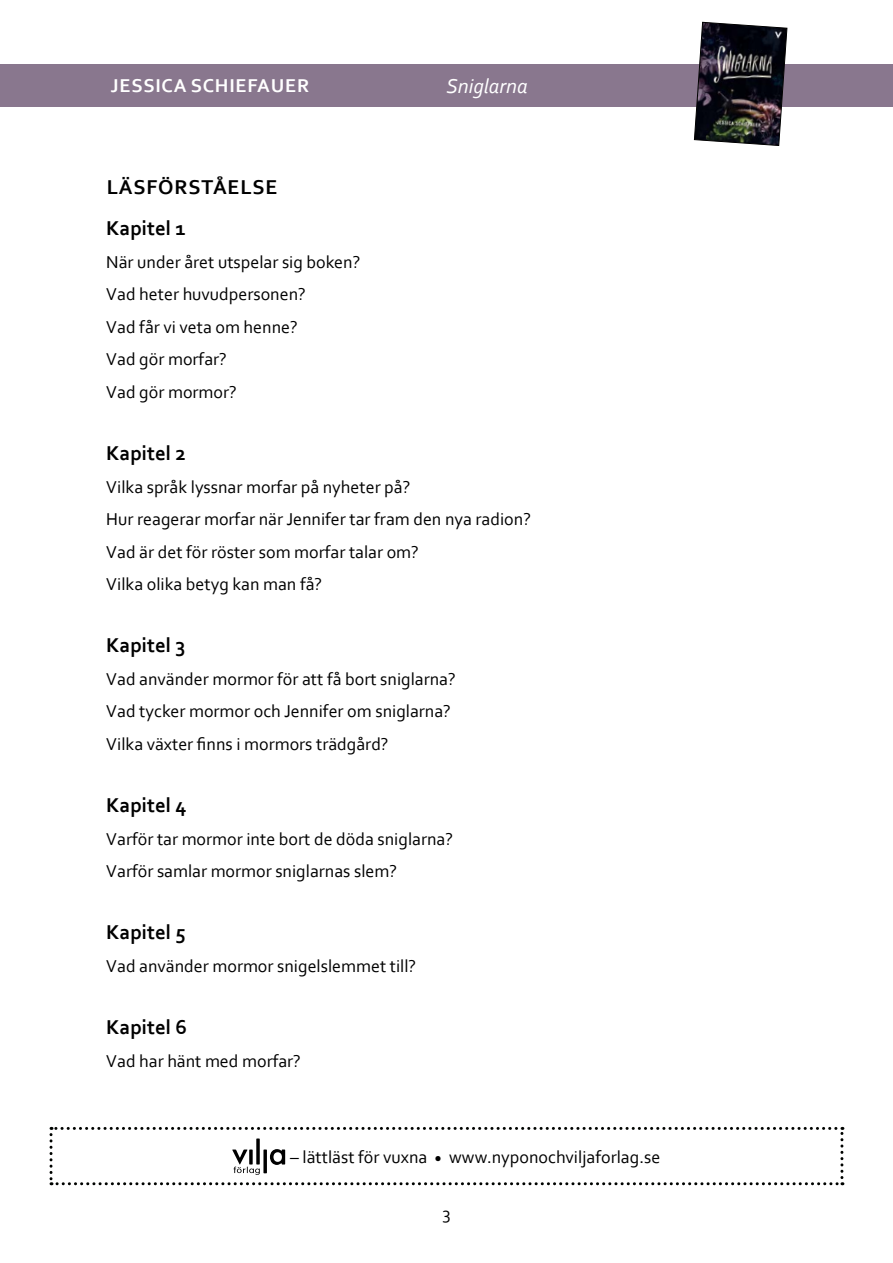
<style>
.page{position:relative;width:893px;height:1263px;background:#fff}
.page>*{position:absolute;margin:0;border:0;box-sizing:border-box;transform-origin:0 0}
.t1{font:700 21px "Corbel";color:#000}
.t2{font:700 21px/41px "Corbel";letter-spacing:.04em;color:#000}
.t3{font:italic 21px "Corbel";color:#fff}
.t4{font:700 19.5px "Corbel";letter-spacing:.04em;color:#fff}
.t5{font:18px/32.5px "Corbel";color:#000}
</style>
<div class="page">
<div style="left:0;top:64px;width:893px;height:42px;background:#89778e"></div>
<img style="left:694px;top:22px;width:93px;height:124px">
<svg style="left:50px;top:1127px;width:793px;height:58px"></svg>
<p class="t4" style="left:111px;top:74px;width:200px">JESSICA SCHIEFAUER</p>
<p class="t3" style="left:446px;top:73px;width:83px">Sniglarna</p>
<p class="t2" style="left:106px;top:166px;width:173px">LÄSFÖRSTÅELSE<br>Kapitel 1</p>
<p class="t5" style="left:106px;top:245px;width:256px">När under året utspelar sig boken?<br>Vad heter huvudpersonen?<br>Vad får vi veta om henne?<br>Vad gör morfar?<br>Vad gör mormor?</p>
<p class="t1" style="left:106px;top:440px;width:81px">Kapitel 2</p>
<p class="t5" style="left:106px;top:470px;width:426px">Vilka språk lyssnar morfar på nyheter på?<br>Hur reagerar morfar när Jennifer tar fram den nya radion?<br>Vad är det för röster som morfar talar om?<br>Vilka olika betyg kan man få?</p>
<p class="t1" style="left:106px;top:632px;width:81px">Kapitel 3</p>
<p class="t5" style="left:106px;top:662px;width:351px">Vad använder mormor för att få bort sniglarna?<br>Vad tycker mormor och Jennifer om sniglarna?<br>Vilka växter finns i mormors trädgård?</p>
<p class="t1" style="left:106px;top:792px;width:82px">Kapitel 4</p>
<p class="t5" style="left:106px;top:822px;width:348px">Varför tar mormor inte bort de döda sniglarna?<br>Varför samlar mormor sniglarnas slem?</p>
<p class="t1" style="left:106px;top:919px;width:81px">Kapitel 5</p>
<p class="t5" style="left:106px;top:949px;width:311px">Vad använder mormor snigelslemmet till?</p>
<p class="t1" style="left:106px;top:1014px;width:82px">Kapitel 6</p>
<p class="t5" style="left:106px;top:1044px;width:196px">Vad har hänt med morfar?</p>
<p class="t5" style="left:290px;top:1140px;width:372px">– lättläst för vuxna <sub>•</sub> www.nyponochviljaforlag.se</p>
<p class="t5" style="left:442px;top:1196px;width:10px">3</p>
</div>
